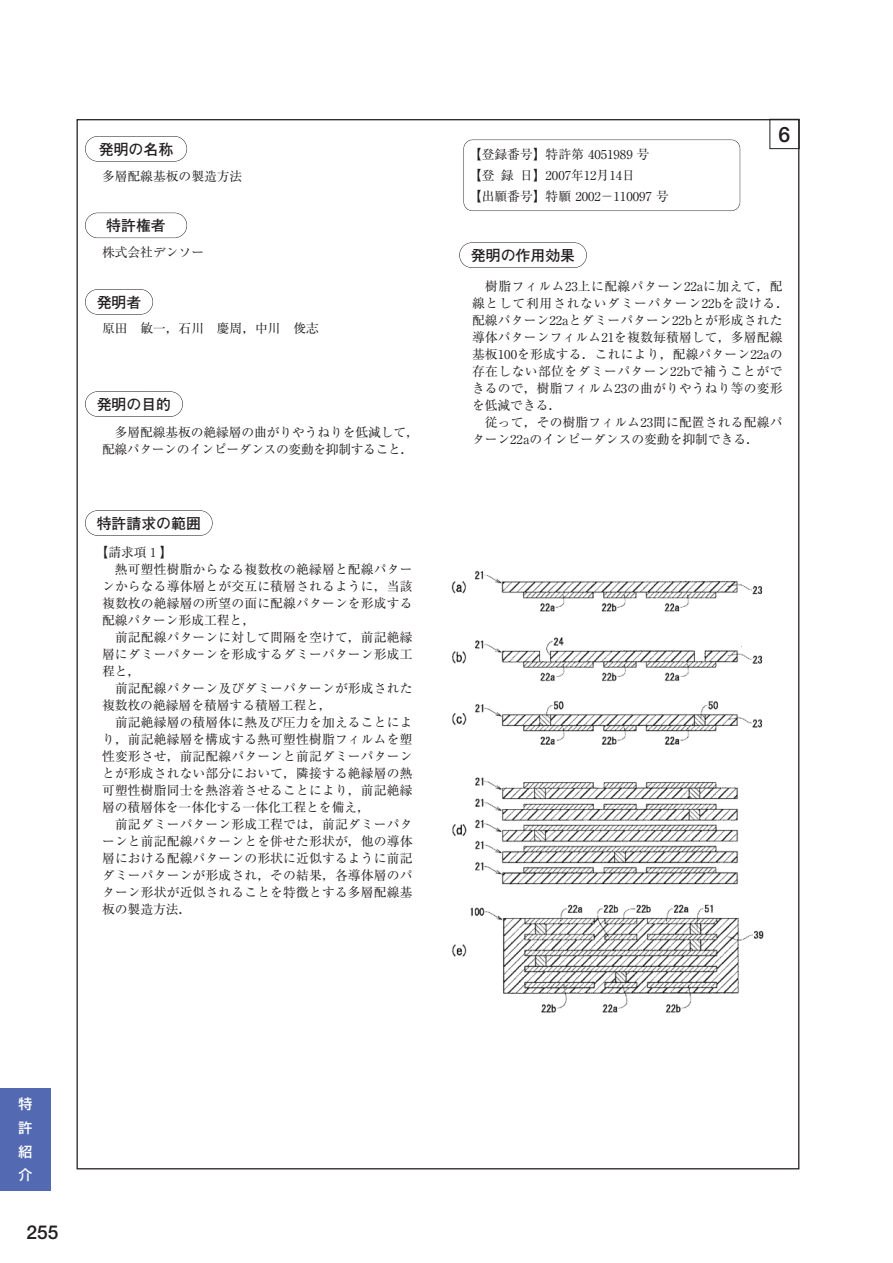
<style>
.page{position:relative;width:893px;height:1263px;background:#fff}
.page>*{position:absolute;margin:0;border:0;box-sizing:border-box;transform-origin:0 0}
.t1{font:700 21.3px "Futo Go B101";color:#231f20}
.t2{font:700 19.2px "Futo Go B101";color:#231f20}
.t3{font:700 14.85px "Futo Go B101";color:#231f20}
.t4{font:500 13.8px/23.7px "Shin Go";color:#fff;text-align:justify}
.t5{font:12.75px/17px "Ryumin";letter-spacing:.015em;color:#231f20}
.t6{font:12.75px/17px "Ryumin";letter-spacing:-.025em;color:#231f20}
.s1{font-family:"Hira Min Pro W3"}
</style>
<div class="page">
<div style="left:0;top:1089px;width:51px;height:102px;background:#5369b1"></div>
<div style="left:85px;top:136px;width:102px;height:26px;border:1px solid #231f20;border-radius:13px"></div>
<div style="left:85px;top:391px;width:98px;height:26px;border:1px solid #231f20;border-radius:13px"></div>
<div style="left:85px;top:510px;width:128px;height:26px;border:1px solid #231f20;border-radius:13px"></div>
<div style="left:85px;top:289px;width:68px;height:26px;border:1px solid #231f20;border-radius:13px"></div>
<div style="left:459px;top:242px;width:128px;height:26px;border:1px solid #231f20;border-radius:13px"></div>
<div style="left:463px;top:140px;width:277px;height:71px;border:1px solid #231f20;border-radius:9px"></div>
<img style="left:451px;top:570px;width:313px;height:443px">
<div style="left:770px;top:119px;width:29px;height:30px;border:1px solid #231f20"></div>
<div style="left:85px;top:213px;width:102px;height:25px;border:1px solid #231f20;border-radius:13px"></div>
<p class="t3" style="left:99px;top:140px;width:76px">発明の名称</p>
<p class="t5" style="left:102px;top:167px;width:142px">多層配線基板の製造方法</p>
<p class="t3" style="left:106px;top:217px;width:61px">特許権者</p>
<p class="t5" style="left:102px;top:244px;width:104px">株式会社デンソー</p>
<p class="t3" style="left:97px;top:293px;width:46px">発明者</p>
<p class="t5" style="left:102px;top:320px;width:218px">原田 敏一，石川 慶周，中川 俊志</p>
<p class="t3" style="left:97px;top:396px;width:76px">発明の目的</p>
<p class="t6" style="left:102px;top:424px;width:318px;text-indent:13px">多層配線基板の絶縁層の曲がりやうねりを低減して，配線パターンのインピーダンスの変動を抑制すること．</p>
<p class="t3" style="left:97px;top:515px;width:106px">特許請求の範囲</p>
<p class="t5" style="left:96px;top:543px;width:78px">【請求項１】</p>
<p class="t5" style="left:115px;top:560px;width:299px">熱可塑性樹脂からなる複数枚の絶縁層と配線パター</p>
<p class="t5" style="left:102px;top:577px;width:312px">ンからなる導体層とが交互に積層されるように，当該</p>
<p class="t5" style="left:102px;top:594px;width:312px">複数枚の絶縁層の所望の面に配線パターンを形成する</p>
<p class="t5" style="left:102px;top:611px;width:155px">配線パターン形成工程と，</p>
<p class="t5" style="left:115px;top:628px;width:299px">前記配線パターンに対して間隔を空けて，前記絶縁</p>
<p class="t5" style="left:102px;top:645px;width:312px">層にダミーパターンを形成するダミーパターン形成工</p>
<p class="t5" style="left:102px;top:662px;width:40px">程と，</p>
<p class="t5" style="left:115px;top:679px;width:299px">前記配線パターン及びダミーパターンが形成された</p>
<p class="t5" style="left:102px;top:696px;width:231px">複数枚の絶縁層を積層する積層工程と，</p>
<p class="t5" style="left:115px;top:713px;width:299px">前記絶縁層の積層体に熱及び圧力を加えることによ</p>
<p class="t5" style="left:102px;top:730px;width:312px">り，前記絶縁層を構成する熱可塑性樹脂フィルムを塑</p>
<p class="t5" style="left:102px;top:747px;width:312px">性変形させ，前記配線パターンと前記ダミーパターン</p>
<p class="t5" style="left:102px;top:764px;width:312px">とが形成されない部分において，隣接する絶縁層の熱</p>
<p class="t5" style="left:102px;top:781px;width:312px">可塑性樹脂同士を熱溶着させることにより，前記絶縁</p>
<p class="t5" style="left:102px;top:798px;width:269px">層の積層体を一体化する一体化工程とを備え，</p>
<p class="t5" style="left:115px;top:815px;width:299px">前記ダミーパターン形成工程では，前記ダミーパタ</p>
<p class="t5" style="left:102px;top:832px;width:312px">ーンと前記配線パターンとを併せた形状が，他の導体</p>
<p class="t5" style="left:102px;top:849px;width:312px">層における配線パターンの形状に近似するように前記</p>
<p class="t5" style="left:102px;top:866px;width:312px">ダミーパターンが形成され，その結果，各導体層のパ</p>
<p class="t5" style="left:102px;top:883px;width:312px">ターン形状が近似されることを特徴とする多層配線基</p>
<p class="t5" style="left:102px;top:900px;width:91px">板の製造方法．</p>
<p class="t5" style="left:469px;top:143px;width:201px;line-height:21.3px">【登録番号】特許第 4051989 号<br>【登録日】2007年12月14日<br>【出願番号】特願 2002<span class="s1">－</span>110097 号</p>
<h1 class="t1" style="left:779px;top:121px;width:13px">6</h1>
<p class="t3" style="left:471px;top:247px;width:106px">発明の作用効果</p>
<p class="t5" style="left:472px;top:278px;width:318px;text-indent:13px">樹脂フィルム23上に配線パターン22aに加えて，配線として利用されないダミーパターン22bを設ける．配線パターン22aとダミーパターン22bとが形成された導体パターンフィルム21を複数毎積層して，多層配線基板100を形成する．これにより，配線パターン22aの存在しない部位をダミーパターン22bで補うことができるので，樹脂フィルム23の曲がりやうねり等の変形を低減できる．</p>
<p class="t5" style="left:472px;top:414px;width:312px;text-indent:13px">従って，その樹脂フィルム23間に配置される配線パターン22aのインピーダンスの変動を抑制できる．</p>
<p class="t4" style="left:19px;top:1091px;width:15px">特許紹介</p>
<h2 class="t2" style="left:27px;top:1221px;width:33px">255</h2>
</div>
